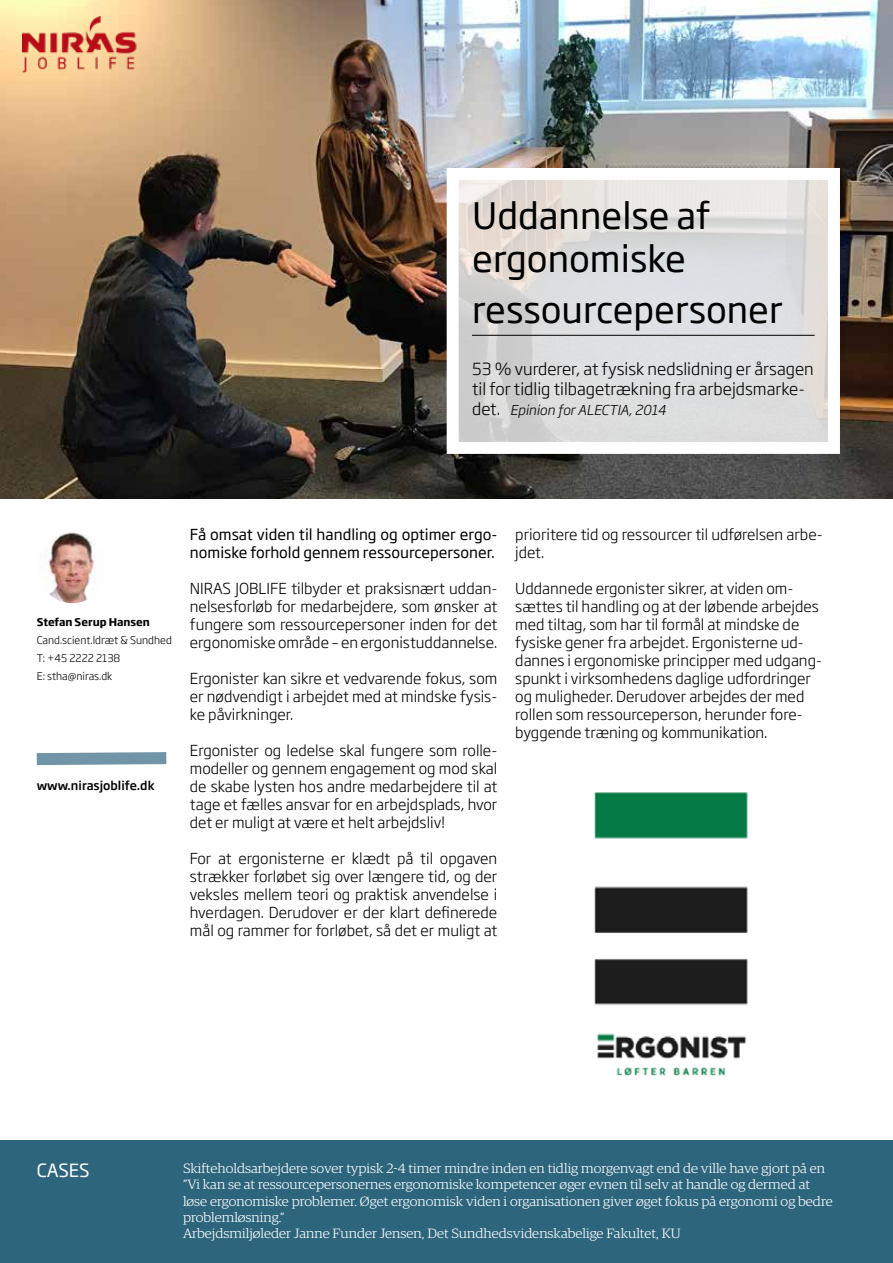
<style>
.page{position:relative;width:893px;height:1263px;background:#fff}
.page>*{position:absolute;margin:0;border:0;box-sizing:border-box;transform-origin:0 0}
.t1{font:36px/43.2px "Soho Gothic Pro";color:#000}
.t2{font:18px "Soho Gothic Pro";color:#fff}
.t3{font:300 16.5px/19.8px "Soho Gothic Pro";color:#000}
.t4{font:300 15px/18px "Soho Gothic Pro";color:#000;text-align:justify}
.t5{font:15px/18px "Soho Gothic Pro";color:#000}
.t6{font:300 13.5px/16.2px "Guardian Egyp";color:#fff;scale:1.07 1}
.t7{font:italic 300 13.5px "Soho Gothic Pro";color:#000}
.t8{font:500 12px "Soho Gothic Pro";color:#000}
.t9{font:300 10.5px/18px "Soho Gothic Pro";color:#000}
.t10{font:700 10.5px "Soho Gothic Pro";color:#000}
.s1{font-style:normal;font-size:16.5px}
</style>
<div class="page">
<img style="left:0;top:0;width:893px;height:499px">
<img style="left:44px;top:532px;width:52px;height:71px">
<img style="left:594px;top:792px;width:154px;height:284px">
<svg style="left:460px;top:181px;width:367px;height:260px;background:#dcdcdb"></svg>
<div style="left:447px;top:168px;width:393px;height:286px;border:12px solid #fff"></div>
<hr style="left:472px;top:335px;width:343px;height:1px;background:#000">
<svg style="left:36px;top:752px;width:131px;height:14px;background:#86a5b4"></svg>
<div style="left:0;top:1140px;width:893px;height:123px;background:#2d657d"></div>
<img style="left:22px;top:17px;width:123px;height:55px">
<h1 class="t1" style="left:472px;top:192px;width:240px">Uddannelse af ergonomiske</h1>
<h1 class="t1" style="left:472px;top:286px;width:312px">ressourcepersoner</h1>
<p class="t3" style="left:472px;top:358px;width:343px">53 % vurderer, at fysisk nedslidning er årsagen til for tidlig tilbagetrækning fra arbejdsmarke-</p>
<p class="t7" style="left:472px;top:399px;width:195px"><span class="s1">det.</span> Epinion for ALECTIA, 2014</p>
<p class="t10" style="left:37px;top:614px;width:115px">Stefan Serup Hansen</p>
<p class="t9" style="left:37px;top:631px;width:137px">Cand.scient.Idræt &amp; Sundhed<br>T: +45 2222 2138<br>E: stha@niras.dk</p>
<p class="t8" style="left:37px;top:776px;width:119px">www.nirasjoblife.dk</p>
<p class="t5" style="left:190px;top:525px;width:309px">Få omsat viden til handling og optimer ergo&shy;nomiske forhold gennem ressourcepersoner.</p>
<p class="t4" style="left:190px;top:579px;width:309px">NIRAS JOBLIFE tilbyder et praksisnært uddan&shy;nelsesforløb for medarbejdere, som ønsker at fungere som ressourcepersoner inden for det ergonomiske område – en ergonistuddannelse.</p>
<p class="t4" style="left:190px;top:669px;width:309px">Ergonister kan sikre et vedvarende fokus, som er nødvendigt i arbejdet med at mindske fysis&shy;ke påvirkninger.</p>
<p class="t4" style="left:190px;top:741px;width:309px">Ergonister og ledelse skal fungere som rolle&shy;modeller og gennem engagement og mod skal de skabe lysten hos andre medarbejdere til at tage et fælles ansvar for en arbejdsplads, hvor det er muligt at være et helt arbejdsliv!</p>
<p class="t4" style="left:190px;top:849px;width:309px">For at ergonisterne er klædt på til opgaven strækker forløbet sig over længere tid, og der veksles mellem teori og praktisk anvendelse i hverdagen. Derudover er der klart definerede mål og rammer for forløbet, så det er muligt at</p>
<p class="t4" style="left:515px;top:525px;width:309px">prioritere tid og ressourcer til udførelsen arbe&shy;jdet.</p>
<p class="t4" style="left:515px;top:579px;width:308px;text-align:left">Uddannede ergonister sikrer, at viden om&shy;sættes til handling og at der løbende arbejdes med tiltag, som har til formål at mindske de fysiske gener fra arbejdet. Ergonisterne ud&shy;dannes i ergonomiske principper med udgang&shy;spunkt i virksomhedens daglige udfordringer og muligheder. Derudover arbejdes der med rollen som ressourceperson, herunder fore&shy;byggende træning og kommunikation.</p>
<p class="t2" style="left:37px;top:1156px;width:55px">CASES</p>
<p class="t6" style="left:183px;top:1160px;width:609px">Skifteholdsarbejdere sover typisk 2-4 timer mindre inden en tidlig morgenvagt end de ville have gjort på en ”Vi kan se at ressourcepersonernes ergonomiske kompetencer øger evnen til selv at handle og dermed at løse ergonomiske problemer. Øget ergonomisk viden i organisationen giver øget fokus på ergonomi og bedre problemløsning.”<br>Arbejdsmiljøleder Janne Funder Jensen, Det Sundhedsvidenskabelige Fakultet, KU</p>
</div>
